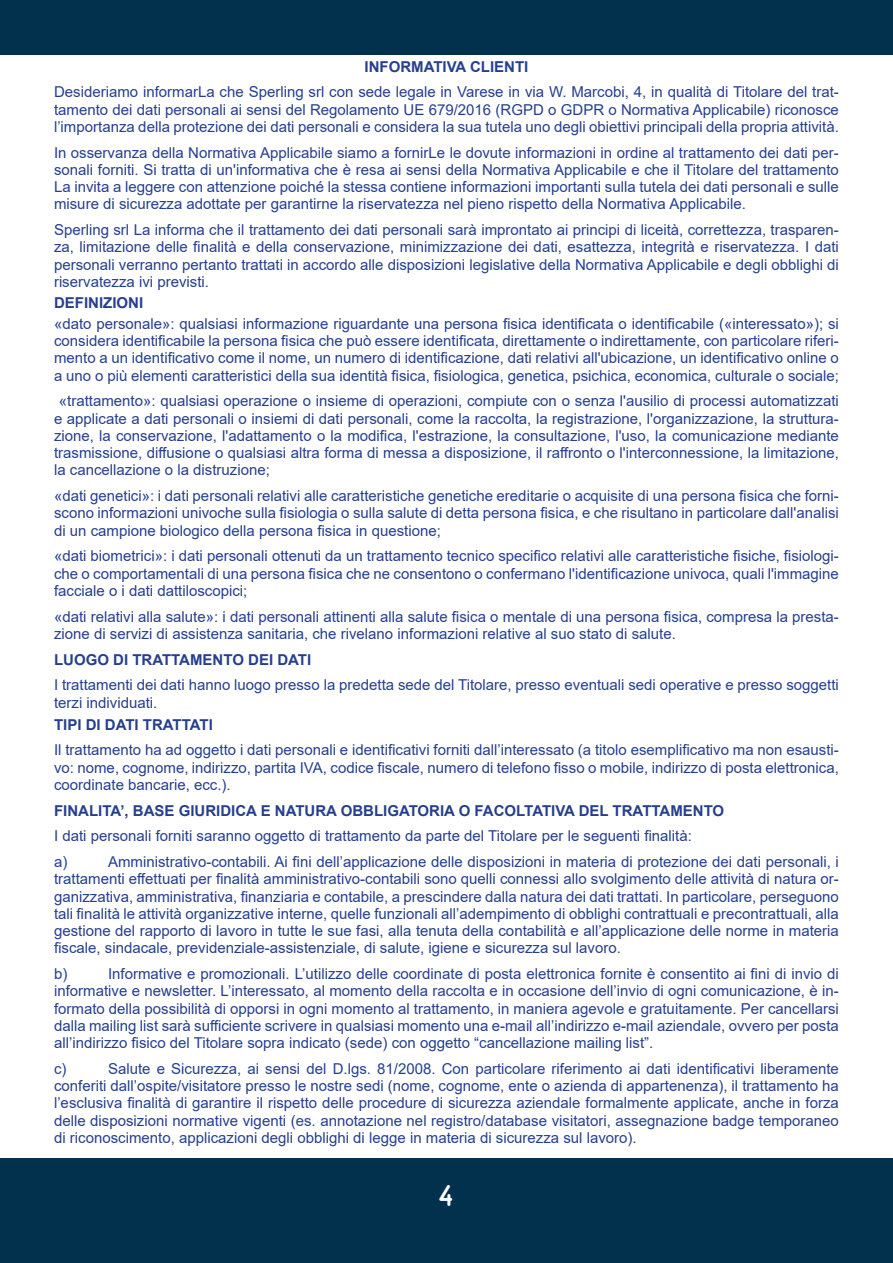
<style>
.page{position:relative;width:893px;height:1263px;background:#fff}
.page>*{position:absolute;margin:0;border:0;box-sizing:border-box;transform-origin:0 0}
.t1{font:30px "Matias";color:#fff}
.t2{font:15px/17.2px "Arial";color:#253f8e;text-align:justify}
.t3{font:700 15px "Arial";color:#253f8e}
</style>
<div class="page">
<div style="left:0;top:0;width:893px;height:54px;background:#02314d"></div>
<div style="left:0;top:1159px;width:893px;height:104px;background:#02314d"></div>
<p class="t3" style="left:365px;top:56px;width:165px">INFORMATIVA CLIENTI</p>
<p class="t2" style="left:54px;top:83px;width:786px">Desideriamo informarLa che Sperling srl con sede legale in Varese in via W. Marcobi, 4, in qualità di Titolare del trat&shy;tamento dei dati personali ai sensi del Regolamento UE 679/2016 (RGPD o GDPR o Normativa Applicabile) riconosce l’importanza della protezione dei dati personali e considera la sua tutela uno degli obiettivi principali della propria attività.</p>
<p class="t2" style="left:54px;top:144px;width:786px">In osservanza della Normativa Applicabile siamo a fornirLe le dovute informazioni in ordine al trattamento dei dati per&shy;sonali forniti. Si tratta di un'informativa che è resa ai sensi della Normativa Applicabile e che il Titolare del trattamento La invita a leggere con attenzione poiché la stessa contiene informazioni importanti sulla tutela dei dati personali e sulle misure di sicurezza adottate per garantirne la riservatezza nel pieno rispetto della Normativa Applicabile.</p>
<p class="t2" style="left:54px;top:221px;width:786px">Sperling srl La informa che il trattamento dei dati personali sarà improntato ai principi di liceità, correttezza, trasparen&shy;za, limitazione delle finalità e della conservazione, minimizzazione dei dati, esattezza, integrità e riservatezza. I dati personali verranno pertanto trattati in accordo alle disposizioni legislative della Normativa Applicabile e degli obblighi di riservatezza ivi previsti.</p>
<p class="t3" style="left:54px;top:292px;width:91px">DEFINIZIONI</p>
<p class="t2" style="left:54px;top:315px;width:786px">«dato personale»: qualsiasi informazione riguardante una persona fisica identificata o identificabile («interessato»); si considera identificabile la persona fisica che può essere identificata, direttamente o indirettamente, con particolare riferi&shy;mento a un identificativo come il nome, un numero di identificazione, dati relativi all'ubicazione, un identificativo online o a uno o più elementi caratteristici della sua identità fisica, fisiologica, genetica, psichica, economica, culturale o sociale;</p>
<p class="t2" style="left:54px;top:392px;width:786px;text-indent:5px">«trattamento»: qualsiasi operazione o insieme di operazioni, compiute con o senza l'ausilio di processi automatizzati e applicate a dati personali o insiemi di dati personali, come la raccolta, la registrazione, l'organizzazione, la struttura&shy;zione, la conservazione, l'adattamento o la modifica, l'estrazione, la consultazione, l'uso, la comunicazione mediante trasmissione, diffusione o qualsiasi altra forma di messa a disposizione, il raffronto o l'interconnessione, la limitazione, la cancellazione o la distruzione;</p>
<p class="t2" style="left:54px;top:487px;width:786px">«dati genetici»: i dati personali relativi alle caratteristiche genetiche ereditarie o acquisite di una persona fisica che forni&shy;scono informazioni univoche sulla fisiologia o sulla salute di detta persona fisica, e che risultano in particolare dall'analisi di un campione biologico della persona fisica in questione;</p>
<p class="t2" style="left:54px;top:547px;width:786px">«dati biometrici»: i dati personali ottenuti da un trattamento tecnico specifico relativi alle caratteristiche fisiche, fisiologi&shy;che o comportamentali di una persona fisica che ne consentono o confermano l'identificazione univoca, quali l'immagine facciale o i dati dattiloscopici;</p>
<p class="t2" style="left:54px;top:608px;width:786px">«dati relativi alla salute»: i dati personali attinenti alla salute fisica o mentale di una persona fisica, compresa la presta&shy;zione di servizi di assistenza sanitaria, che rivelano informazioni relative al suo stato di salute.</p>
<p class="t3" style="left:54px;top:649px;width:259px">LUOGO DI TRATTAMENTO DEI DATI</p>
<p class="t2" style="left:54px;top:676px;width:786px">I trattamenti dei dati hanno luogo presso la predetta sede del Titolare, presso eventuali sedi operative e presso soggetti terzi individuati.</p>
<p class="t3" style="left:54px;top:714px;width:160px">TIPI DI DATI TRATTATI</p>
<p class="t2" style="left:54px;top:741px;width:786px">Il trattamento ha ad oggetto i dati personali e identificativi forniti dall’interessato (a titolo esemplificativo ma non esausti&shy;vo: nome, cognome, indirizzo, partita IVA, codice fiscale, numero di telefono fisso o mobile, indirizzo di posta elettronica, coordinate bancarie, ecc.).</p>
<p class="t3" style="left:54px;top:800px;width:672px">FINALITA’, BASE GIURIDICA E NATURA OBBLIGATORIA O FACOLTATIVA DEL TRATTAMENTO</p>
<p class="t2" style="left:54px;top:827px;width:639px">I dati personali forniti saranno oggetto di trattamento da parte del Titolare per le seguenti finalità:</p>
<p class="t2" style="left:54px;top:853px;width:15px">a)</p>
<p class="t2" style="left:54px;top:853px;width:786px;text-indent:54px">Amministrativo-contabili. Ai fini dell’applicazione delle disposizioni in materia di protezione dei dati personali, i trattamenti effettuati per finalità amministrativo-contabili sono quelli connessi allo svolgimento delle attività di natura or&shy;ganizzativa, amministrativa, finanziaria e contabile, a prescindere dalla natura dei dati trattati. In particolare, perseguono tali finalità le attività organizzative interne, quelle funzionali all’adempimento di obblighi contrattuali e precontrattuali, alla gestione del rapporto di lavoro in tutte le sue fasi, alla tenuta della contabilità e all’applicazione delle norme in materia fiscale, sindacale, previdenziale-assistenziale, di salute, igiene e sicurezza sul lavoro.</p>
<p class="t2" style="left:54px;top:965px;width:15px">b)</p>
<p class="t2" style="left:54px;top:965px;width:786px;text-indent:54px">Informative e promozionali. L’utilizzo delle coordinate di posta elettronica fornite è consentito ai fini di invio di informative e newsletter. L’interessato, al momento della raccolta e in occasione dell’invio di ogni comunicazione, è in&shy;formato della possibilità di opporsi in ogni momento al trattamento, in maniera agevole e gratuitamente. Per cancellarsi dalla mailing list sarà sufficiente scrivere in qualsiasi momento una e-mail all’indirizzo e-mail aziendale, ovvero per posta all’indirizzo fisico del Titolare sopra indicato (sede) con oggetto “cancellazione mailing list”.</p>
<p class="t2" style="left:54px;top:1060px;width:14px">c)</p>
<p class="t2" style="left:54px;top:1060px;width:786px;text-indent:54px">Salute e Sicurezza, ai sensi del D.lgs. 81/2008. Con particolare riferimento ai dati identificativi liberamente conferiti dall’ospite/visitatore presso le nostre sedi (nome, cognome, ente o azienda di appartenenza), il trattamento ha l’esclusiva finalità di garantire il rispetto delle procedure di sicurezza aziendale formalmente applicate, anche in forza delle disposizioni normative vigenti (es. annotazione nel registro/database visitatori, assegnazione badge temporaneo di riconoscimento, applicazioni degli obblighi di legge in materia di sicurezza sul lavoro).</p>
<h1 class="t1" style="left:439px;top:1176px;width:15px">4</h1>
</div>
